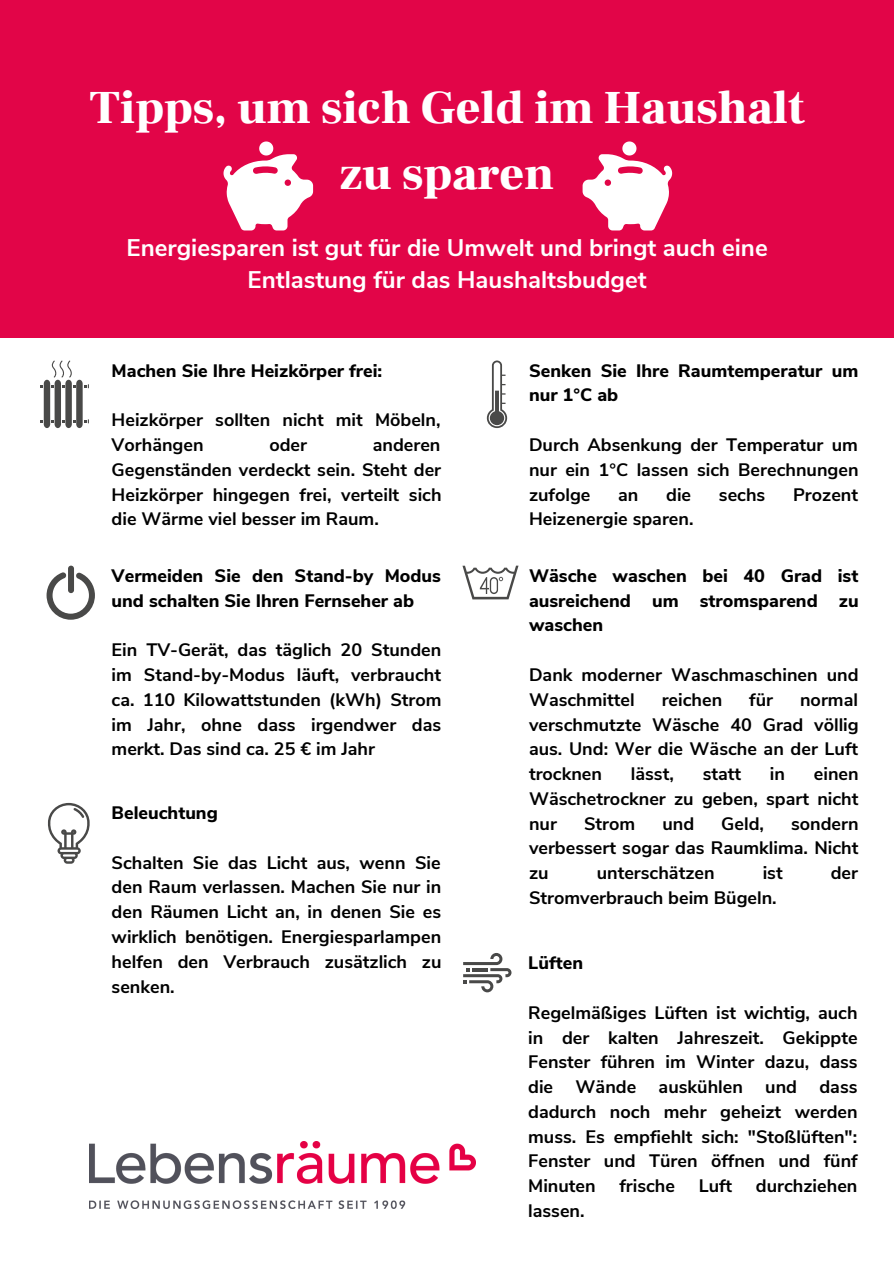
<style>
.page{position:relative;width:894px;height:1264px;background:#fff}
.page>*{position:absolute;margin:0;border:0;box-sizing:border-box;transform-origin:0 0}
.t1{font:900 47.25px/65.2px "Frank Ruhl Libre";color:#fff;text-align:center}
.t2{font:700 24px/32.7px "Nunito Sans";color:#fff;text-align:center}
.t3{font:700 18px/24.8px "Nunito Sans";color:#000;text-align:justify}
.t4{font:800 18px/24.8px "Nunito Sans";color:#000}
</style>
<div class="page">
<div style="left:0;top:0;width:893px;height:338px;background:#e20548"></div>
<img style="left:89px;top:1141px;width:387px;height:67px">
<svg style="left:40px;top:360px;width:49px;height:68px"></svg>
<svg style="left:486px;top:360px;width:21px;height:68px"></svg>
<svg style="left:462px;top:565px;width:56px;height:34px"></svg>
<svg style="left:47px;top:565px;width:48px;height:54px"></svg>
<svg style="left:582px;top:141px;width:90px;height:89px"></svg>
<svg style="left:463px;top:953px;width:48px;height:39px"></svg>
<svg style="left:48px;top:803px;width:42px;height:60px"></svg>
<svg style="left:223px;top:141px;width:90px;height:89px"></svg>
<p class="t1" style="left:90px;top:76px;width:716px">Tipps, um sich Geld im Haushalt zu sparen</p>
<p class="t2" style="left:126px;top:231px;width:642px">Energiesparen ist gut für die Umwelt und bringt auch eine<br>Entlastung für das Haushaltsbudget</p>
<p class="t4" style="left:112px;top:358px;width:272px">Machen Sie Ihre Heizkörper frei:</p>
<p class="t3" style="left:112px;top:408px;width:330px">Heizkörper sollten nicht mit Möbeln,<br>Vorhängen</p>
<p class="t3" style="left:112px;top:433px;width:331px;text-indent:261px">anderen Gegenständen verdeckt sein. Steht der Heizkörper hingegen frei, verteilt sich die Wärme viel besser im Raum.</p>
<p class="t3" style="left:269px;top:433px;width:39px">oder</p>
<p class="t4" style="left:112px;top:563px;width:331px">Vermeiden Sie den Stand-by Modus und schalten Sie Ihren Fernseher ab</p>
<p class="t3" style="left:112px;top:638px;width:331px">Ein TV-Gerät, das täglich 20 Stunden im Stand-by-Modus läuft, verbraucht ca. 110 Kilowattstunden (kWh) Strom im Jahr, ohne dass irgendwer das merkt. Das sind ca. 25 € im Jahr</p>
<p class="t4" style="left:112px;top:800px;width:108px">Beleuchtung</p>
<p class="t3" style="left:112px;top:850px;width:331px">Schalten Sie das Licht aus, wenn Sie den Raum verlassen. Machen Sie nur in den Räumen Licht an, in denen Sie es wirklich benötigen. Energiesparlampen helfen den Verbrauch zusätzlich zu senken.</p>
<p class="t4" style="left:529px;top:358px;width:331px">Senken Sie Ihre Raumtemperatur um nur 1°C ab</p>
<p class="t3" style="left:529px;top:433px;width:331px">Durch Absenkung der Temperatur um nur ein 1°C lassen sich Berechnungen zufolge</p>
<p class="t3" style="left:618px;top:482px;width:22px">an</p>
<p class="t3" style="left:666px;top:482px;width:26px">die</p>
<p class="t3" style="left:718px;top:482px;width:48px">sechs</p>
<p class="t3" style="left:792px;top:482px;width:67px">Prozent</p>
<p class="t3" style="left:529px;top:507px;width:166px">Heizenergie sparen.</p>
<p class="t4" style="left:529px;top:563px;width:331px;text-align:justify">Wäsche waschen bei 40 Grad ist ausreichend um stromsparend zu waschen</p>
<p class="t3" style="left:529px;top:662px;width:331px">Dank moderner Waschmaschinen und<br>Waschmittel</p>
<p class="t3" style="left:661px;top:687px;width:62px">reichen</p>
<p class="t3" style="left:749px;top:687px;width:25px">für</p>
<p class="t3" style="left:529px;top:687px;width:331px;text-indent:271px">normal verschmutzte Wäsche 40 Grad völlig aus. Und: Wer die Wäsche an der Luft trocknen</p>
<p class="t3" style="left:529px;top:761px;width:331px;text-indent:285px">einen Wäschetrockner zu geben, spart nicht nur</p>
<p class="t3" style="left:630px;top:761px;width:44px">lässt,</p>
<p class="t3" style="left:702px;top:761px;width:40px">statt</p>
<p class="t3" style="left:769px;top:761px;width:17px">in</p>
<p class="t3" style="left:584px;top:811px;width:53px">Strom</p>
<p class="t3" style="left:662px;top:811px;width:33px">und</p>
<p class="t3" style="left:721px;top:811px;width:44px">Geld,</p>
<p class="t3" style="left:529px;top:811px;width:331px;text-indent:262px">sondern verbessert sogar das Raumklima. Nicht zu</p>
<p class="t3" style="left:596px;top:861px;width:119px">unterschätzen</p>
<p class="t3" style="left:762px;top:861px;width:21px">ist</p>
<p class="t3" style="left:830px;top:861px;width:29px">der</p>
<p class="t3" style="left:529px;top:885px;width:249px">Stromverbrauch beim Bügeln.</p>
<p class="t4" style="left:528px;top:950px;width:56px">Lüften</p>
<p class="t3" style="left:528px;top:1000px;width:331px">Regelmäßiges Lüften ist wichtig, auch in der kalten Jahreszeit. Gekippte Fenster führen im Winter dazu, dass die Wände auskühlen und dass dadurch noch mehr geheizt werden muss. Es empfiehlt sich: "Stoßlüften":<br>Fenster und Türen öffnen und fünf Minuten</p>
<p class="t3" style="left:619px;top:1173px;width:57px">frische</p>
<p class="t3" style="left:698px;top:1173px;width:35px">Luft</p>
<p class="t3" style="left:755px;top:1173px;width:103px">durchziehen</p>
<p class="t3" style="left:528px;top:1198px;width:58px">lassen.</p>
</div>
